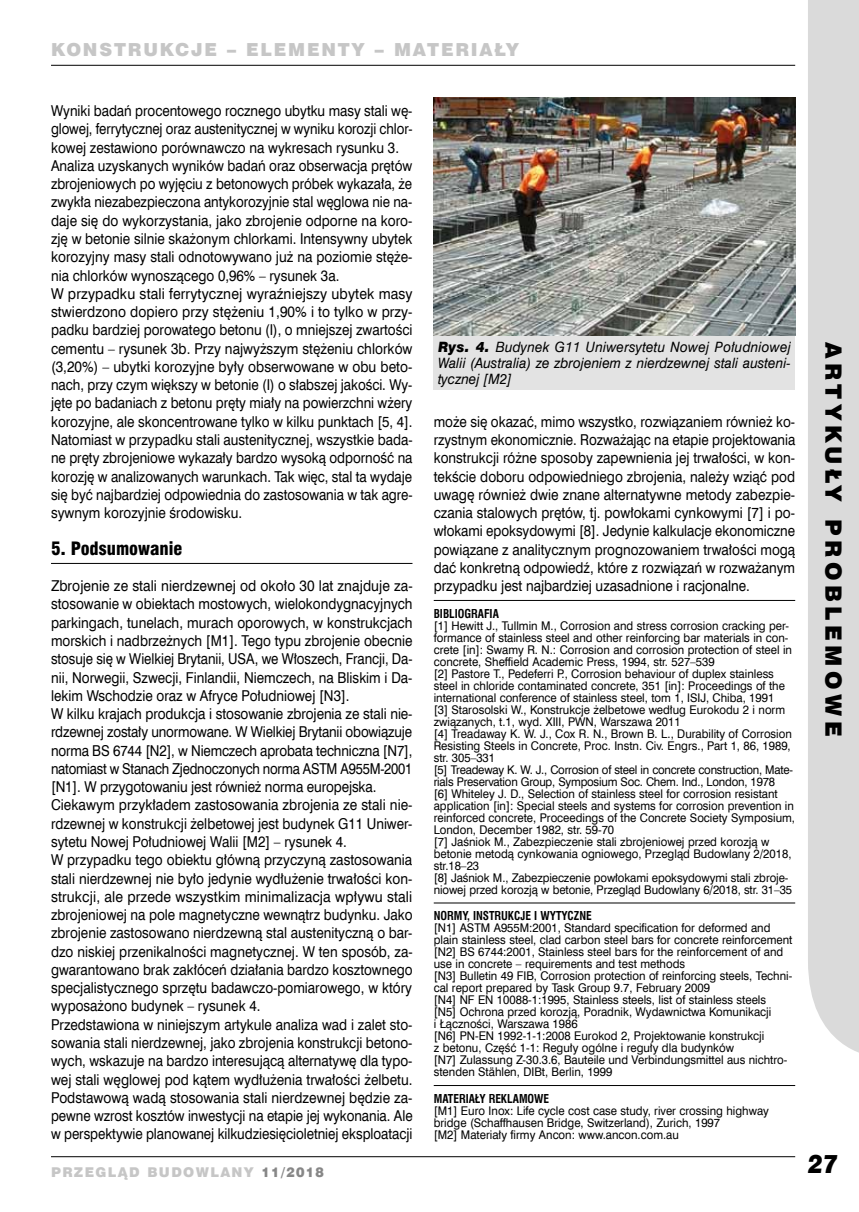
<style>
.page{position:relative;width:859px;height:1212px;background:#fff}
.page>*{position:absolute;margin:0;border:0;box-sizing:border-box;transform-origin:0 0}
.t1{font:italic 25.5px "Swis 721 Blk EU";color:#000;scale:.9 1}
.t2{font:22.5px "Swis 721 Blk EU";letter-spacing:.2em;color:#000}
.t3{font:18px "Swis 721 Blk EU";letter-spacing:.1em;color:#c6c6c6}
.t4{font:18px "Swis 721 Blk Cn EU";color:#000}
.t5{font:15px/18.3px "Swis 721 EU Normal";color:#000;scale:.92 1}
.t6{font:15px/18.3px "Swis 721 EU Normal";color:#000;scale:.89 1}
.t7{font:15px/18.3px "Swis 721 EU Normal";color:#000;text-align:justify;scale:.9 1}
.t8{font:14.25px/15.8px "Swis 721 EU Italic";letter-spacing:.005em;color:#000;text-align:justify;scale:.95 1}
.t9{font:13.5px "Swis 721 Blk EU";letter-spacing:.1em;color:#c6c6c6}
.t10{font:12px/12px "Swis 721 EU Normal";color:#000;scale:.95 1}
.t11{font:700 12px "Swis 721 Cn EU";color:#000;scale:.95 1}
.s1{color:#878787}
.s2{font-family:"Swis 721 Blk EU";font-style:italic}
</style>
<div class="page">
<hr style="left:51px;top:1156px;width:744px;height:1px;background:#000">
<hr style="left:51px;top:65px;width:744px;height:1px;background:#000">
<div style="left:808px;top:0;width:51px;height:1053px;background:#dadada"></div>
<hr style="left:51px;top:563px;width:361px;height:1px;background:#000">
<hr style="left:434px;top:600px;width:361px;height:1px;background:#000">
<hr style="left:434px;top:903px;width:361px;height:1px;background:#000">
<hr style="left:434px;top:1085px;width:361px;height:1px;background:#000">
<div style="left:434px;top:335px;width:361px;height:55px;background:#e3e3e3"></div>
<img style="left:434px;top:98px;width:361px;height:237px">
<h3 class="t3" style="left:51px;top:38px;width:209px">KONSTRUKCJE – ELE</h3>
<h3 class="t3" style="left:288px;top:38px;width:233px">MENTY – MATERIAŁY</h3>
<p class="t6" style="left:51px;top:102px;width:408px">Wyniki badań procentowego rocznego ubytku masy stali wę&shy;glowej, ferrytycznej oraz austenitycznej w wyniku korozji chlor&shy;kowej zestawiono porównawczo na wykresach rysunku 3.<br>Analiza uzyskanych wyników badań oraz obserwacja prętów zbrojeniowych po wyjęciu z betonowych próbek wykazała, że zwykła niezabezpieczona antykorozyjnie stal węglowa nie na&shy;daje się do wykorzystania, jako zbrojenie odporne na koro&shy;zję w betonie silnie skażonym chlorkami. Intensywny ubytek korozyjny masy stali odnotowywano już na poziomie stęże&shy;nia chlorków wynoszącego 0,96% – rysunek 3a.<br>W przypadku stali ferrytycznej wyraźniejszy ubytek masy stwierdzono dopiero przy stężeniu 1,90% i to tylko w przy&shy;padku bardziej porowatego betonu (I), o mniejszej zwartości cementu – rysunek 3b. Przy najwyższym stężeniu chlorków (3,20%) – ubytki korozyjne były obserwowane w obu beto&shy;nach, przy czym większy w betonie (I) o słabszej jakości. Wy&shy;jęte po badaniach z betonu pręty miały na powierzchni wżery korozyjne, ale skoncentrowane tylko w kilku punktach [5, 4].<br>Natomiast w przypadku stali austenitycznej, wszystkie bada&shy;ne pręty zbrojeniowe wykazały bardzo wysoką odporność na korozję w analizowanych warunkach. Tak więc, stal ta wydaje się być najbardziej odpowiednia do zastosowania w tak agre&shy;sywnym korozyjnie środowisku.</p>
<h3 class="t4" style="left:51px;top:537px;width:133px">5. Podsumowanie</h3>
<p class="t5" style="left:51px;top:577px;width:395px">Zbrojenie ze stali nierdzewnej od około 30 lat znajduje za&shy;stosowanie w obiektach mostowych, wielokondygnacyjnych parkingach, tunelach, murach oporowych, w konstrukcjach morskich i nadbrzeżnych [M1]. Tego typu zbrojenie obecnie stosuje się w Wielkiej Brytanii, USA, we Włoszech, Francji, Da&shy;nii, Norwegii, Szwecji, Finlandii, Niemczech, na Bliskim i Da&shy;lekim Wschodzie oraz w Afryce Południowej [N3].<br>W kilku krajach produkcja i stosowanie zbrojenia ze stali nie&shy;rdzewnej zostały unormowane. W Wielkiej Brytanii obowiązuje norma BS 6744 [N2], w Niemczech aprobata techniczna [N7], natomiast w Stanach Zjednoczonych norma ASTM A955M-2001 [N1]. W przygotowaniu jest również norma europejska.<br>Ciekawym przykładem zastosowania zbrojenia ze stali nie&shy;rdzewnej w konstrukcji żelbetowej jest budynek G11 Uniwer&shy;sytetu Nowej Południowej Walii [M2] – rysunek 4.<br>W przypadku tego obiektu główną przyczyną zastosowania stali nierdzewnej nie było jedynie wydłużenie trwałości kon&shy;strukcji, ale przede wszystkim minimalizacja wpływu stali zbrojeniowej na pole magnetyczne wewnątrz budynku. Jako zbrojenie zastosowano nierdzewną stal austenityczną o bar&shy;dzo niskiej przenikalności magnetycznej. W ten sposób, za&shy;gwarantowano brak zakłóceń działania bardzo kosztownego specjalistycznego sprzętu badawczo-pomiarowego, w który wyposażono budynek – rysunek 4.<br>Przedstawiona w niniejszym artykule analiza wad i zalet sto&shy;sowania stali nierdzewnej, jako zbrojenia konstrukcji betono&shy;wych, wskazuje na bardzo interesującą alternatywę dla typo&shy;wej stali węglowej pod kątem wydłużenia trwałości żelbetu.<br>Podstawową wadą stosowania stali nierdzewnej będzie za&shy;pewne wzrost kosztów inwestycji na etapie jej wykonania. Ale w perspektywie planowanej kilkudziesięcioletniej eksploatacji</p>
<p class="t9" style="left:51px;top:1163px;width:275px">PRZEGLĄD BUDOWLANY <span class="s1">11/2018</span></p>
<p class="t8" style="left:438px;top:340px;width:373px"><span class="s2">Rys. 4.</span> Budynek G11 Uniwersytetu Nowej Południowej Walii (Australia) ze zbrojeniem z nierdzewnej stali austeni&shy;tycznej [M2]</p>
<p class="t7" style="left:434px;top:413px;width:403px">może się okazać, mimo wszystko, rozwiązaniem również ko&shy;rzystnym ekonomicznie. Rozważając na etapie projektowania konstrukcji różne sposoby zapewnienia jej trwałości, w kon&shy;tekście doboru odpowiedniego zbrojenia, należy wziąć pod uwagę również dwie znane alternatywne metody zabezpie&shy;czania stalowych prętów, tj. powłokami cynkowymi [7] i po&shy;włokami epoksydowymi [8]. Jedynie kalkulacje ekonomiczne powiązane z analitycznym prognozowaniem trwałości mogą dać konkretną odpowiedź, które z rozwiązań w rozważanym przypadku jest najbardziej uzasadnione i racjonalne.</p>
<p class="t11" style="left:434px;top:606px;width:70px">BIBLIOGRAFIA</p>
<p class="t10" style="left:434px;top:620px;width:382px">[1] Hewitt J., Tullmin M., Corrosion and stress corrosion cracking per&shy;formance of stainless steel and other reinforcing bar materials in con&shy;crete [in]: Swamy R. N.: Corrosion and corrosion protection of steel in concrete, Sheffield Academic Press, 1994, str. 527–539<br>[2] Pastore T., Pedeferri P., Corrosion behaviour of duplex stainless steel in chloride contaminated concrete, 351 [in]: Proceedings of the international conference of stainless steel, tom 1, ISIJ, Chiba, 1991<br>[3] Starosolski W., Konstrukcje żelbetowe według Eurokodu 2 i norm związanych, t.1, wyd. XIII, PWN, Warszawa 2011<br>[4] Treadaway K. W. J., Cox R. N., Brown B. L., Durability of Corrosion Resisting Steels in Concrete, Proc. Instn. Civ. Engrs., Part 1, 86, 1989, str. 305–331<br>[5] Treadeway K. W. J., Corrosion of steel in concrete construction, Mate&shy;rials Preservation Group, Symposium Soc. Chem. Ind., London, 1978<br>[6] Whiteley J. D., Selection of stainless steel for corrosion resistant application [in]: Special steels and systems for corrosion prevention in reinforced concrete, Proceedings of the Concrete Society Symposium, London, December 1982, str. 59-70<br>[7] Jaśniok M., Zabezpieczenie stali zbrojeniowej przed korozją w betonie metodą cynkowania ogniowego, Przegląd Budowlany 2/2018, str.18–23<br>[8] Jaśniok M., Zabezpieczenie powłokami epoksydowymi stali zbroje&shy;niowej przed korozją w betonie, Przegląd Budowlany 6/2018, str. 31–35</p>
<p class="t11" style="left:434px;top:909px;width:168px">NORMY, INSTRUKCJ E I WYTYCZNE</p>
<p class="t10" style="left:434px;top:922px;width:379px">[N1] ASTM A955M:2001, Standard specification for deformed and plain stainless steel, clad carbon steel bars for concrete reinforcement [N2] BS 6744:2001, Stainless steel bars for the reinforcement of and use in concrete – requirements and test methods<br>[N3] Bulletin 49 FIB, Corrosion protection of reinforcing steels, Techni&shy;cal report prepared by Task Group 9.7, February 2009<br>[N4] NF EN 10088-1:1995, Stainless steels, list of stainless steels<br>[N5] Ochrona przed korozją, Poradnik, Wydawnictwa Komunikacji<br>i Łączności, Warszawa 1986<br>[N6] PN-EN 1992-1-1:2008 Eurokod 2, Projektowanie konstrukcji<br>z betonu, Część 1-1: Reguły ogólne i reguły dla budynków<br>[N7] Zulassung Z-30.3.6, Bauteile und Verbindungsmittel aus nichtro&shy;stenden Stählen, DIBt, Berlin, 1999</p>
<p class="t11" style="left:434px;top:1091px;width:123px">MATERIAŁY REKLAMOWE</p>
<p class="t10" style="left:434px;top:1105px;width:354px">[M1] Euro Inox: Life cycle cost case study, river crossing highway bridge (Schaffhausen Bridge, Switzerland), Zurich, 1997<br>[M2] Materiały firmy Ancon: www.ancon.com.au</p>
<h2 class="t2" style="left:848px;top:342px;width:395px;rotate:90deg">ARTYKUŁY PROBLEMOWE</h2>
<h1 class="t1" style="left:808px;top:1147px;width:35px">27</h1>
</div>
